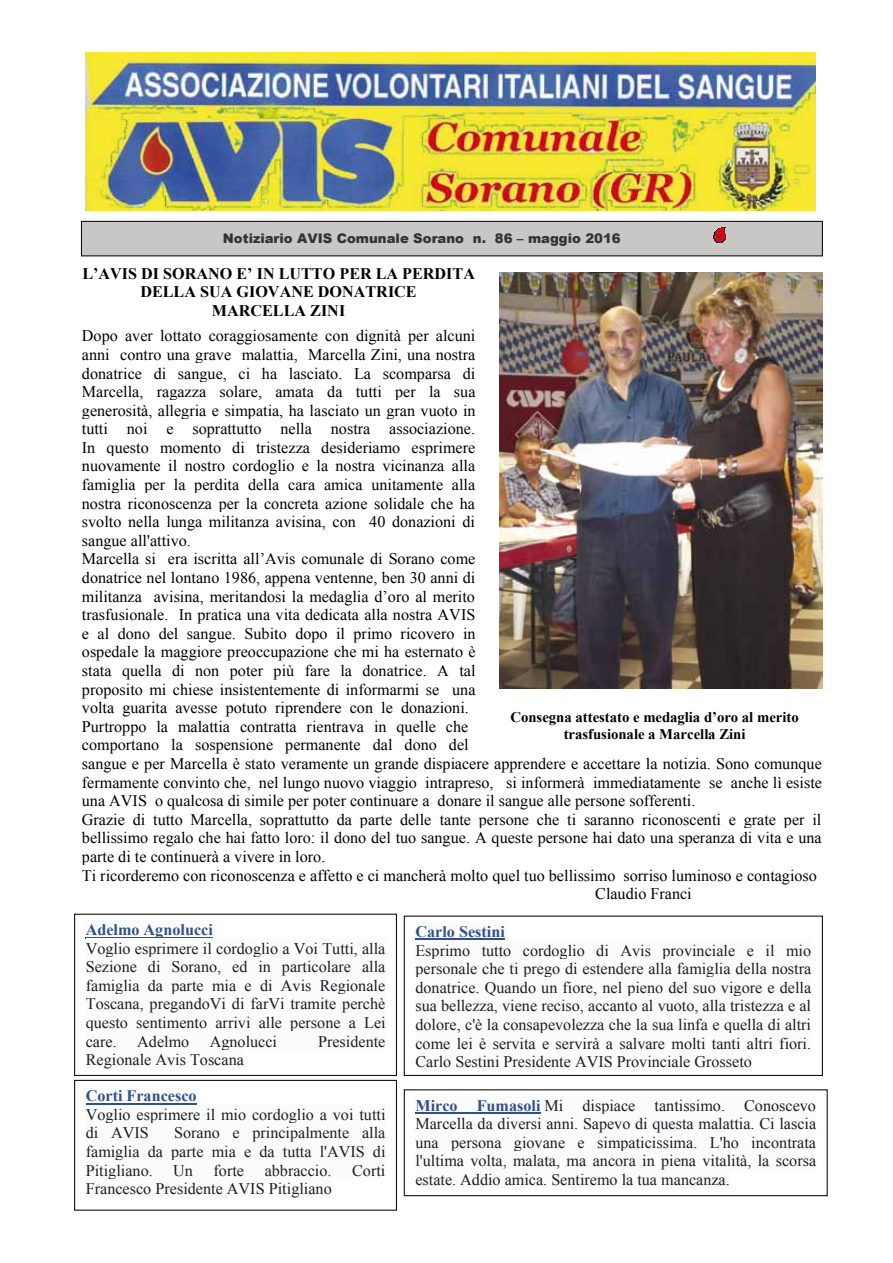
<style>
.page{position:relative;width:893px;height:1263px;background:#fff}
.page>*{position:absolute;margin:0;border:0;box-sizing:border-box;transform-origin:0 0}
.t1{font:16.2px "Times New Roman";color:#000}
.t2{font:16.2px/18.6px "Times New Roman";color:#1a1e25;text-align:justify}
.t3{font:700 16.2px/18.6px "Times New Roman";color:#000;text-align:center}
.t4{font:700 16.2px "Times New Roman";color:#324f88}
.t5{font:700 14.7px/17px "Times New Roman";color:#000;text-align:center}
.t6{font:900 13.2px "Arial";color:#333}
.s1{font-weight:700;color:#324f88}
</style>
<div class="page">
<div style="left:82px;top:221px;width:740px;height:35px;background:#c9c7c5"></div>
<div style="left:81px;top:221px;width:742px;height:35px;border:1px solid #111211"></div>
<svg style="left:714px;top:227px;width:11px;height:16px"></svg>
<div style="left:75px;top:47px;width:740px;height:169px;background:linear-gradient(to right,#fff,#fff)"></div>
<img style="left:85px;top:53px;width:730px;height:157px">
<div style="left:74px;top:914px;width:323px;height:162px;border:1px solid #111211"></div>
<div style="left:86px;top:920px;width:131px;height:19px;background:#fafbfb"></div>
<hr style="left:86px;top:937px;width:127px;height:1px;background:#324f88">
<div style="left:86px;top:938px;width:299px;height:19px;background:#fafbfb"></div>
<div style="left:86px;top:957px;width:299px;height:19px;background:#fafbfb"></div>
<div style="left:86px;top:976px;width:299px;height:18px;background:#fafbfb"></div>
<div style="left:86px;top:994px;width:299px;height:19px;background:#fafbfb"></div>
<div style="left:86px;top:1013px;width:299px;height:18px;background:#fafbfb"></div>
<div style="left:86px;top:1031px;width:299px;height:19px;background:#fafbfb"></div>
<div style="left:86px;top:1050px;width:158px;height:19px;background:#fafbfb"></div>
<div style="left:74px;top:1080px;width:323px;height:131px;border:1px solid #111211"></div>
<div style="left:86px;top:1086px;width:115px;height:19px;background:#fafbfb"></div>
<hr style="left:86px;top:1103px;width:111px;height:1px;background:#324f88">
<div style="left:86px;top:1105px;width:299px;height:18px;background:#fafbfb"></div>
<div style="left:86px;top:1123px;width:299px;height:19px;background:#fafbfb"></div>
<div style="left:86px;top:1142px;width:299px;height:18px;background:#fafbfb"></div>
<div style="left:86px;top:1160px;width:299px;height:19px;background:#fafbfb"></div>
<div style="left:86px;top:1179px;width:246px;height:19px;background:#fafbfb"></div>
<div style="left:404px;top:1089px;width:424px;height:107px;border:1px solid #111211"></div>
<div style="left:415px;top:1096px;width:401px;height:18px;background:#fafbfb"></div>
<hr style="left:415px;top:1112px;width:125px;height:2px;background:#324f88">
<div style="left:415px;top:1114px;width:401px;height:19px;background:#fafbfb"></div>
<div style="left:415px;top:1133px;width:401px;height:18px;background:#fafbfb"></div>
<div style="left:415px;top:1151px;width:401px;height:19px;background:#fafbfb"></div>
<div style="left:415px;top:1170px;width:315px;height:19px;background:#fafbfb"></div>
<img style="left:499px;top:272px;width:323px;height:416px">
<div style="left:404px;top:915px;width:419px;height:161px;border:1px solid #111211"></div>
<div style="left:415px;top:922px;width:94px;height:18px;background:#fafbfb"></div>
<hr style="left:415px;top:939px;width:90px;height:1px;background:#324f88">
<div style="left:415px;top:940px;width:396px;height:19px;background:#fafbfb"></div>
<div style="left:415px;top:959px;width:396px;height:19px;background:#fafbfb"></div>
<div style="left:415px;top:978px;width:396px;height:18px;background:#fafbfb"></div>
<div style="left:415px;top:996px;width:396px;height:19px;background:#fafbfb"></div>
<div style="left:415px;top:1015px;width:396px;height:18px;background:#fafbfb"></div>
<div style="left:415px;top:1033px;width:396px;height:19px;background:#fafbfb"></div>
<div style="left:415px;top:1052px;width:337px;height:17px;background:#fafbfb"></div>
<p class="t6" style="left:223px;top:229px;width:399px">Notiziario AVIS Comunale Sorano n. 86 – maggio 2016</p>
<p class="t3" style="left:82px;top:264px;width:394px">L’AVIS DI SORANO E’ IN LUTTO PER LA PERDITA<br>DELLA SUA GIOVANE DONATRICE<br>MARCELLA ZINI</p>
<p class="t1" style="left:82px;top:325px;width:395px">Dopo aver lottato coraggiosamente con dignità per alcuni</p>
<p class="t1" style="left:82px;top:344px;width:395px">anni contro una grave malattia, Marcella Zini, una nostra</p>
<p class="t1" style="left:82px;top:362px;width:395px">donatrice di sangue, ci ha lasciato. La scomparsa di</p>
<p class="t1" style="left:82px;top:381px;width:395px">Marcella, ragazza solare, amata da tutti per la sua</p>
<p class="t1" style="left:82px;top:399px;width:395px">generosità, allegria e simpatia, ha lasciato un gran vuoto in</p>
<p class="t1" style="left:82px;top:418px;width:395px">tutti noi e soprattutto nella nostra associazione.</p>
<p class="t1" style="left:82px;top:436px;width:395px">In questo momento di tristezza desideriamo esprimere</p>
<p class="t1" style="left:82px;top:455px;width:395px">nuovamente il nostro cordoglio e la nostra vicinanza alla</p>
<p class="t1" style="left:82px;top:474px;width:395px">famiglia per la perdita della cara amica unitamente alla</p>
<p class="t1" style="left:82px;top:492px;width:395px">nostra riconoscenza per la concreta azione solidale che ha</p>
<p class="t1" style="left:82px;top:511px;width:395px">svolto nella lunga militanza avisina, con 40 donazioni di</p>
<p class="t1" style="left:82px;top:529px;width:110px">sangue all'attivo.</p>
<p class="t1" style="left:82px;top:548px;width:395px">Marcella si era iscritta all’Avis comunale di Sorano come</p>
<p class="t1" style="left:82px;top:567px;width:395px">donatrice nel lontano 1986, appena ventenne, ben 30 anni di</p>
<p class="t1" style="left:82px;top:585px;width:395px">militanza avisina, meritandosi la medaglia d’oro al merito</p>
<p class="t1" style="left:82px;top:604px;width:395px">trasfusionale. In pratica una vita dedicata alla nostra AVIS</p>
<p class="t1" style="left:82px;top:622px;width:395px">e al dono del sangue. Subito dopo il primo ricovero in</p>
<p class="t1" style="left:82px;top:641px;width:395px">ospedale la maggiore preoccupazione che mi ha esternato è</p>
<p class="t1" style="left:82px;top:660px;width:395px">stata quella di non poter più fare la donatrice. A tal</p>
<p class="t1" style="left:82px;top:678px;width:395px">proposito mi chiese insistentemente di informarmi se una</p>
<p class="t1" style="left:82px;top:697px;width:388px">volta guarita avesse potuto riprendere con le donazioni.</p>
<p class="t1" style="left:82px;top:715px;width:388px">Purtroppo la malattia contratta rientrava in quelle che</p>
<p class="t1" style="left:82px;top:734px;width:388px">comportano la sospensione permanente dal dono del</p>
<p class="t1" style="left:82px;top:753px;width:741px">sangue e per Marcella è stato veramente un grande dispiacere apprendere e accettare la notizia. Sono comunque</p>
<p class="t1" style="left:82px;top:771px;width:742px">fermamente convinto che, nel lungo nuovo viaggio intrapreso, si informerà immediatamente se anche lì esiste</p>
<p class="t1" style="left:82px;top:790px;width:615px">una AVIS o qualcosa di simile per poter continuare a donare il sangue alle persone sofferenti.</p>
<p class="t1" style="left:82px;top:808px;width:741px">Grazie di tutto Marcella, soprattutto da parte delle tante persone che ti saranno riconoscenti e grate per il</p>
<p class="t1" style="left:82px;top:827px;width:741px">bellissimo regalo che hai fatto loro: il dono del tuo sangue. A queste persone hai dato una speranza di vita e una</p>
<p class="t1" style="left:82px;top:846px;width:245px">parte di te continuerà a vivere in loro.</p>
<p class="t1" style="left:82px;top:864px;width:737px">Ti ricorderemo con riconoscenza e affetto e ci mancherà molto quel tuo bellissimo sorriso luminoso e contagioso</p>
<p class="t1" style="left:595px;top:883px;width:98px">Claudio Franci</p>
<p class="t5" style="left:510px;top:708px;width:290px">Consegna attestato e medaglia d’oro al merito trasfusionale a Marcella Zini</p>
<p class="t4" style="left:86px;top:918px;width:129px">Adelmo Agnolucci</p>
<p class="t2" style="left:86px;top:938px;width:301px">Voglio esprimere il cordoglio a Voi Tutti, alla Sezione di Sorano, ed in particolare alla famiglia da parte mia e di Avis Regionale Toscana, pregandoVi di farVi tramite perchè questo sentimento arrivi alle persone a Lei care.</p>
<p class="t2" style="left:137px;top:1031px;width:53px">Adelmo</p>
<p class="t2" style="left:210px;top:1031px;width:69px">Agnolucci</p>
<p class="t2" style="left:318px;top:1031px;width:69px">Presidente</p>
<p class="t2" style="left:86px;top:1050px;width:160px">Regionale Avis Toscana</p>
<p class="t4" style="left:86px;top:1084px;width:112px">Corti Francesco</p>
<p class="t2" style="left:86px;top:1105px;width:301px">Voglio esprimere il mio cordoglio a voi tutti di AVIS</p>
<p class="t2" style="left:86px;top:1123px;width:301px;text-indent:88px">Sorano e principalmente alla famiglia da parte mia e da tutta l'AVIS di Pitigliano.</p>
<p class="t2" style="left:173px;top:1160px;width:21px">Un</p>
<p class="t2" style="left:214px;top:1160px;width:32px">forte</p>
<p class="t2" style="left:265px;top:1160px;width:68px">abbraccio.</p>
<p class="t2" style="left:352px;top:1160px;width:35px">Corti</p>
<p class="t2" style="left:86px;top:1179px;width:247px">Francesco Presidente AVIS Pitigliano</p>
<p class="t4" style="left:415px;top:920px;width:91px">Carlo Sestini</p>
<p class="t2" style="left:415px;top:940px;width:397px">Esprimo tutto cordoglio di Avis provinciale e il mio personale che ti prego di estendere alla famiglia della nostra donatrice. Quando un fiore, nel pieno del suo vigore e della sua bellezza, viene reciso, accanto al vuoto, alla tristezza e al dolore, c'è la consapevolezza che la sua linfa e quella di altri come lei è servita e servirà a salvare molti tanti altri fiori.<br>Carlo Sestini Presidente AVIS Provinciale Grosseto</p>
<p class="t2" style="left:415px;top:1095px;width:402px"><span class="s1">Mirco Fumasoli</span> Mi dispiace tantissimo. Conoscevo Marcella da diversi anni. Sapevo di questa malattia. Ci lascia una persona giovane e simpaticissima. L'ho incontrata l'ultima volta, malata, ma ancora in piena vitalità, la scorsa estate. Addio amica. Sentiremo la tua mancanza.</p>
</div>
